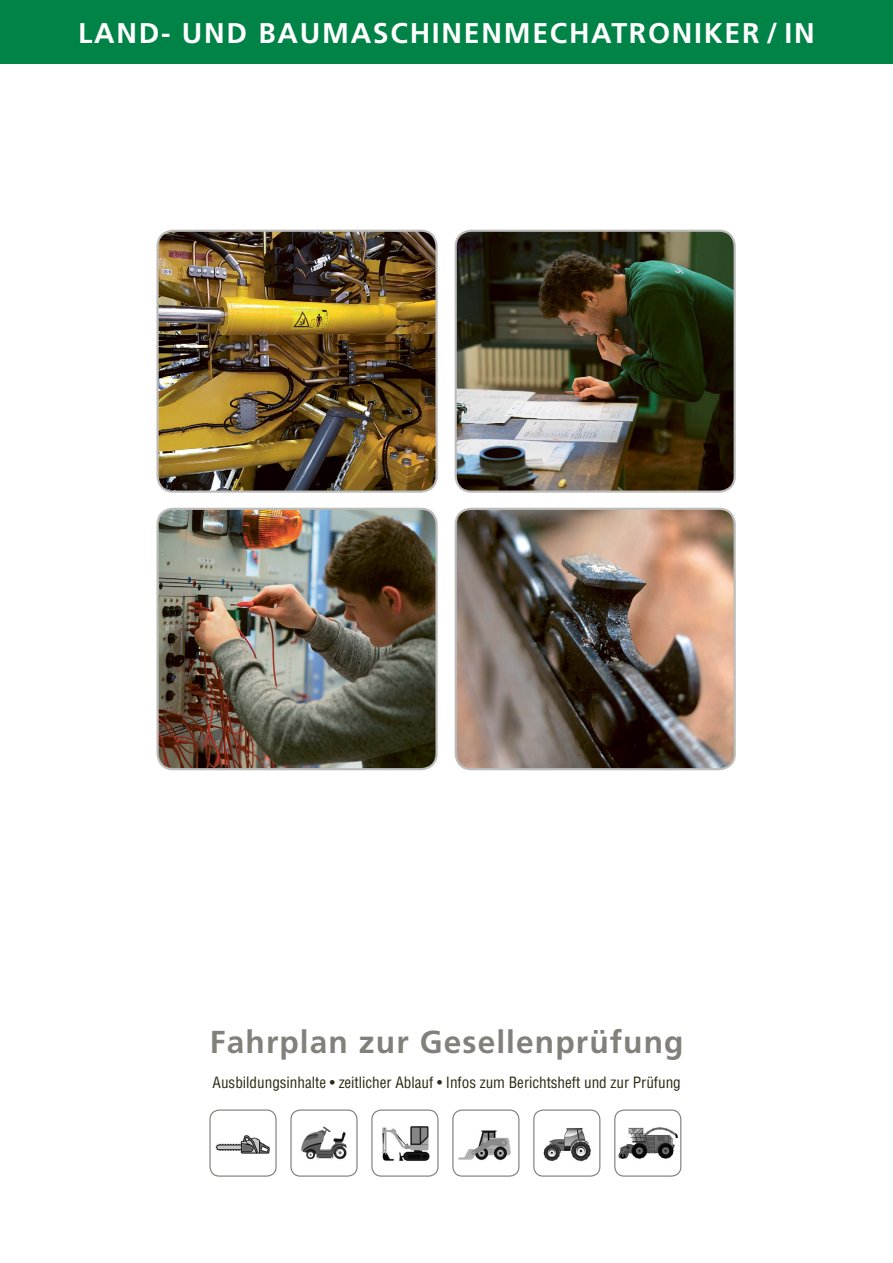
<style>
.page{position:relative;width:893px;height:1263px;background:#fff}
.page>*{position:absolute;margin:0;border:0;box-sizing:border-box;transform-origin:0 0}
.t1{font:700 31.65px "Frutiger";letter-spacing:.035em;color:#81807a}
.t2{font:700 28.5px "Frutiger";letter-spacing:.06em;color:#fff}
.t3{font:condensed 15.15px "Helvetica";color:#2f2912}
</style>
<div class="page">
<div style="left:290px;top:1109px;width:68px;height:68px;border:1px solid #81807a;border-radius:9px"></div>
<img style="left:301px;top:1126px;width:46px;height:34px">
<div style="left:371px;top:1109px;width:68px;height:68px;border:1px solid #81807a;border-radius:9px"></div>
<img style="left:382px;top:1126px;width:48px;height:35px">
<div style="left:209px;top:1109px;width:68px;height:68px;border:1px solid #81807a;border-radius:9px"></div>
<img style="left:215px;top:1135px;width:55px;height:18px">
<div style="left:614px;top:1109px;width:67px;height:68px;border:1px solid #81807a;border-radius:9px"></div>
<img style="left:618px;top:1127px;width:60px;height:32px">
<div style="left:533px;top:1109px;width:67px;height:68px;border:1px solid #81807a;border-radius:9px"></div>
<img style="left:543px;top:1128px;width:48px;height:34px">
<div style="left:452px;top:1109px;width:67px;height:68px;border:1px solid #81807a;border-radius:9px"></div>
<img style="left:458px;top:1130px;width:53px;height:30px">
<img style="left:456px;top:509px;width:279px;height:260px">
<div style="left:455px;top:508px;width:281px;height:262px;border:2px solid #bcbcba;border-radius:15px"></div>
<img style="left:159px;top:231px;width:276px;height:259px">
<div style="left:156px;top:230px;width:282px;height:263px;border:2px solid #bcbcba;border-radius:15px"></div>
<img style="left:159px;top:509px;width:276px;height:260px">
<div style="left:156px;top:508px;width:282px;height:262px;border:2px solid #bcbcba;border-radius:15px"></div>
<img style="left:456px;top:231px;width:277px;height:261px">
<div style="left:455px;top:230px;width:281px;height:263px;border:2px solid #bcbcba;border-radius:15px"></div>
<div style="left:0;top:0;width:893px;height:64px;background:#008347"></div>
<h2 class="t2" style="left:78px;top:16px;width:738px">LAND- UND BAUMASCHINENM ECHATRONIKER / IN</h2>
<h1 class="t1" style="left:210px;top:1023px;width:475px">FAHRPLAN ZUR GESELLENPRÜFUNG</h1>
<p class="t3" style="left:213px;top:1073px;width:470px">Ausbildungsinhalte • zeitlicher Ablauf • Infos zum Berichtsheft und zur Prüfung</p>
</div>
